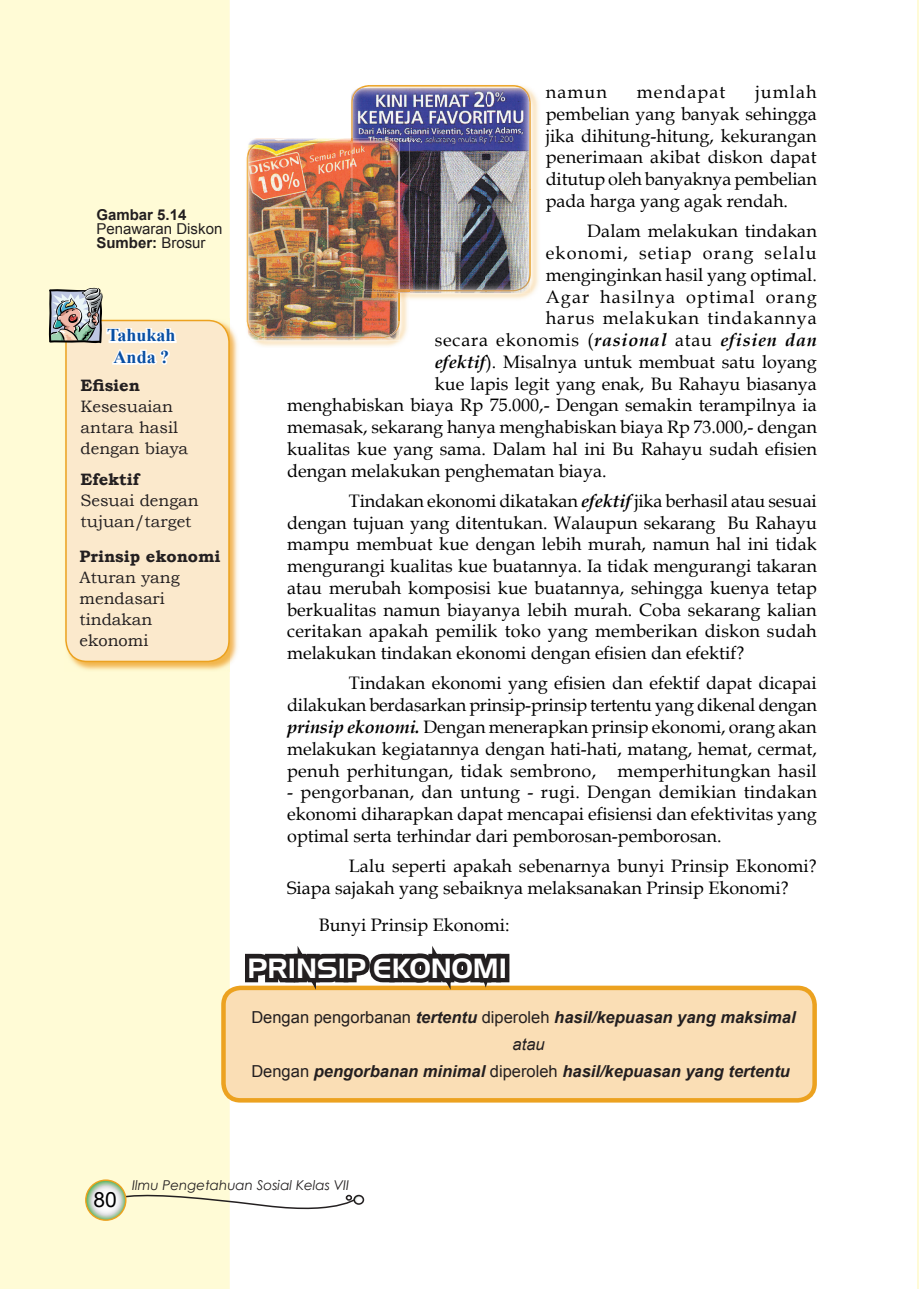
<style>
.page{position:relative;width:919px;height:1289px;background:#fff}
.page>*{position:absolute;margin:0;border:0;box-sizing:border-box;transform-origin:0 0}
.t1{font:27px "Aero Regular SWFTE";color:#fff}
.t2{font:21px "Arial";color:#000}
.t3{font:18px/21.8px "Book Antiqua";color:#000;text-align:justify}
.t4{font:18px "Book Antiqua";letter-spacing:.06em;color:#000}
.t5{font:18px "Book Antiqua";letter-spacing:.045em;color:#000}
.t6{font:18px "Book Antiqua";letter-spacing:.05em;color:#000}
.t7{font:700 18px/21.6px "Times New Roman";color:#094fa3;text-align:center}
.t8{font:italic 700 16.5px "Arial";color:#231f20}
.t9{font:16.5px/21px "Bookman Old Style";color:#231f20}
.t10{font:700 16.5px "Bookman Old Style";color:#231f20}
.t11{font:italic 16.5px "Arial";color:#231f20}
.t12{font:15px/14px "Arial";color:#231f20}
.t13{font:700 15px "Arial";color:#231f20}
.t14{font:italic 13.5px "Century Gothic";color:#231f20}
.s1{font-weight:700}
.s2{font-weight:700;font-style:italic}
.s3{font-weight:400;font-style:normal}
</style>
<div class="page">
<div style="left:0;top:0;width:230px;height:1288px;background:#fffbd6"></div>
<div style="left:353px;top:1194px;width:11px;height:10px;border:2px solid #231f20;border-radius:50%"></div>
<svg style="left:84px;top:1178px;width:277px;height:43px"></svg>
<hr style="left:917px;top:0;width:1px;height:1288px;background:#fffbd6">
<hr style="left:918px;top:0;width:1px;height:1288px;background:#fffbd6">
<img style="left:64px;top:318px;width:174px;height:354px">
<div style="left:66px;top:320px;width:163px;height:341px;background:#fbe9cc;border-radius:21px"></div>
<div style="left:65px;top:320px;width:165px;height:342px;border:2px solid #eca220;border-radius:21px"></div>
<svg style="left:49px;top:288px;width:129px;height:79px"></svg>
<img style="left:409px;top:86px;width:130px;height:213px">
<img style="left:399px;top:139px;width:86px;height:154px">
<img style="left:396px;top:88px;width:89px;height:51px">
<svg style="left:359px;top:85px;width:164px;height:3px"></svg>
<img style="left:409px;top:240px;width:76px;height:51px">
<img style="left:485px;top:88px;width:45px;height:203px">
<img style="left:351px;top:88px;width:45px;height:50px">
<img style="left:246px;top:140px;width:162px;height:207px">
<img style="left:398px;top:140px;width:11px;height:150px">
<img style="left:350px;top:143px;width:48px;height:158px">
<img style="left:351px;top:140px;width:47px;height:151px">
<img style="left:264px;top:141px;width:86px;height:2px">
<img style="left:351px;top:141px;width:48px;height:18px">
<svg style="left:350px;top:138px;width:3px;height:5px"></svg>
<img style="left:247px;top:141px;width:17px;height:197px">
<img style="left:398px;top:159px;width:2px;height:131px">
<svg style="left:398px;top:290px;width:11px;height:34px"></svg>
<img style="left:264px;top:320px;width:135px;height:18px">
<div style="left:223px;top:987px;width:591px;height:113px;background:#fadeb5;border-radius:17px"></div>
<div style="left:221px;top:985px;width:595px;height:117px;border:4px solid #eca220;border-radius:17px"></div>
<svg style="left:240px;top:946px;width:265px;height:45px"></svg>
<div style="left:496px;top:953px;width:13px;height:29px;border:9px solid #231f20"></div>
<p class="t13" style="left:96px;top:205px;width:92px">Gambar 5.14</p>
<p class="t12" style="left:96px;top:222px;width:127px">Penawaran Diskon<br><span class="s1">Sumber:</span> Brosur</p>
<p class="t7" style="left:107px;top:324px;width:70px">Tahukah<br>Anda ?</p>
<p class="t10" style="left:81px;top:374px;width:61px">Efisien</p>
<p class="t9" style="left:81px;top:396px;width:109px">Kesesuaian antara hasil dengan biaya</p>
<p class="t10" style="left:81px;top:468px;width:60px">Efektif</p>
<p class="t9" style="left:81px;top:490px;width:120px">Sesuai dengan tujuan/target</p>
<p class="t10" style="left:80px;top:544px;width:142px">Prinsip ekonomi</p>
<p class="t9" style="left:80px;top:567px;width:101px">Aturan yang mendasari tindakan ekonomi</p>
<p class="t3" style="left:545px;top:81px;width:272px;text-indent:210px">jumlah pembelian yang banyak sehingga jika dihitung-hitung, kekurangan penerimaan akibat diskon dapat ditutup oleh banyaknya pembelian pada harga yang agak rendah.</p>
<p class="t3" style="left:587px;top:220px;width:231px">Dalam melakukan tindakan</p>
<p class="t4" style="left:545px;top:240px;width:272px">ekonomi, setiap orang selalu</p>
<p class="t3" style="left:545px;top:263px;width:272px">menginginkan hasil yang optimal.</p>
<p class="t4" style="left:545px;top:284px;width:272px">Agar hasilnya optimal orang</p>
<p class="t6" style="left:545px;top:305px;width:272px">harus melakukan tindakannya</p>
<p class="t5" style="left:435px;top:327px;width:383px">secara ekonomis (<span class="s2">rasional</span> atau <span class="s2">efisien dan</span></p>
<p class="t3" style="left:435px;top:350px;width:383px"><span class="s2">efektif</span>). Misalnya untuk membuat satu loyang</p>
<p class="t3" style="left:435px;top:372px;width:383px">kue lapis legit yang enak, Bu Rahayu biasanya</p>
<p class="t3" style="left:287px;top:394px;width:531px">menghabiskan biaya Rp 75.000,- Dengan semakin terampilnya ia</p>
<p class="t3" style="left:287px;top:415px;width:531px">memasak, sekarang hanya menghabiskan biaya Rp 73.000,- dengan</p>
<p class="t3" style="left:287px;top:437px;width:531px">kualitas kue yang sama. Dalam hal ini Bu Rahayu sudah efisien</p>
<p class="t3" style="left:287px;top:459px;width:321px">dengan melakukan penghematan biaya.</p>
<p class="t3" style="left:287px;top:489px;width:531px;text-indent:62px">Tindakan ekonomi dikatakan <span class="s2">efektif</span> jika berhasil atau sesuai dengan tujuan yang ditentukan. Walaupun sekarang Bu Rahayu mampu membuat kue dengan lebih murah, namun hal ini tidak mengurangi kualitas kue buatannya. Ia tidak mengurangi takaran atau merubah komposisi kue buatannya, sehingga kuenya tetap berkualitas namun biayanya lebih murah. Coba sekarang kalian ceritakan apakah pemilik toko yang memberikan diskon sudah melakukan tindakan ekonomi dengan efisien dan efektif?</p>
<p class="t3" style="left:287px;top:672px;width:531px;text-indent:62px">Tindakan ekonomi yang efisien dan efektif dapat dicapai dilakukan berdasarkan prinsip-prinsip tertentu yang dikenal dengan <span class="s2">prinsip ekonomi.</span> Dengan menerapkan prinsip ekonomi, orang akan melakukan kegiatannya dengan hati-hati, matang, hemat, cermat, penuh perhitungan, tidak sembrono, memperhitungkan hasil</p>
<p class="t3" style="left:287px;top:780px;width:531px">- pengorbanan, dan untung - rugi. Dengan demikian tindakan ekonomi diharapkan dapat mencapai efisiensi dan efektivitas yang optimal serta terhindar dari pemborosan-pemborosan.</p>
<p class="t3" style="left:287px;top:854px;width:531px;text-indent:62px">Lalu seperti apakah sebenarnya bunyi Prinsip Ekonomi?<br>Siapa sajakah yang sebaiknya melaksanakan Prinsip Ekonomi?</p>
<p class="t3" style="left:318px;top:913px;width:192px">Bunyi Prinsip Ekonomi:</p>
<p class="t3" style="left:545px;top:81px;width:63px">namun</p>
<p class="t4" style="left:637px;top:79px;width:90px">mendapat</p>
<h1 class="t1" style="left:247px;top:951px;width:261px">PRINSIP EKONOMI</h1>
<p class="t8" style="left:251px;top:1006px;width:545px"><span class="s3">Dengan pengorbanan</span> tertentu <span class="s3">diperoleh</span> hasil/kepuasan yang maksimal</p>
<p class="t11" style="left:512px;top:1033px;width:34px">atau</p>
<p class="t8" style="left:251px;top:1060px;width:540px"><span class="s3">Dengan</span> pengorbanan minimal <span class="s3">diperoleh</span> hasil/kepuasan yang tertentu</p>
<p class="t2" style="left:94px;top:1185px;width:25px">80</p>
<p class="t14" style="left:132px;top:1175px;width:219px">Ilmu Pengetahuan Sosial Kelas VII</p>
</div>
